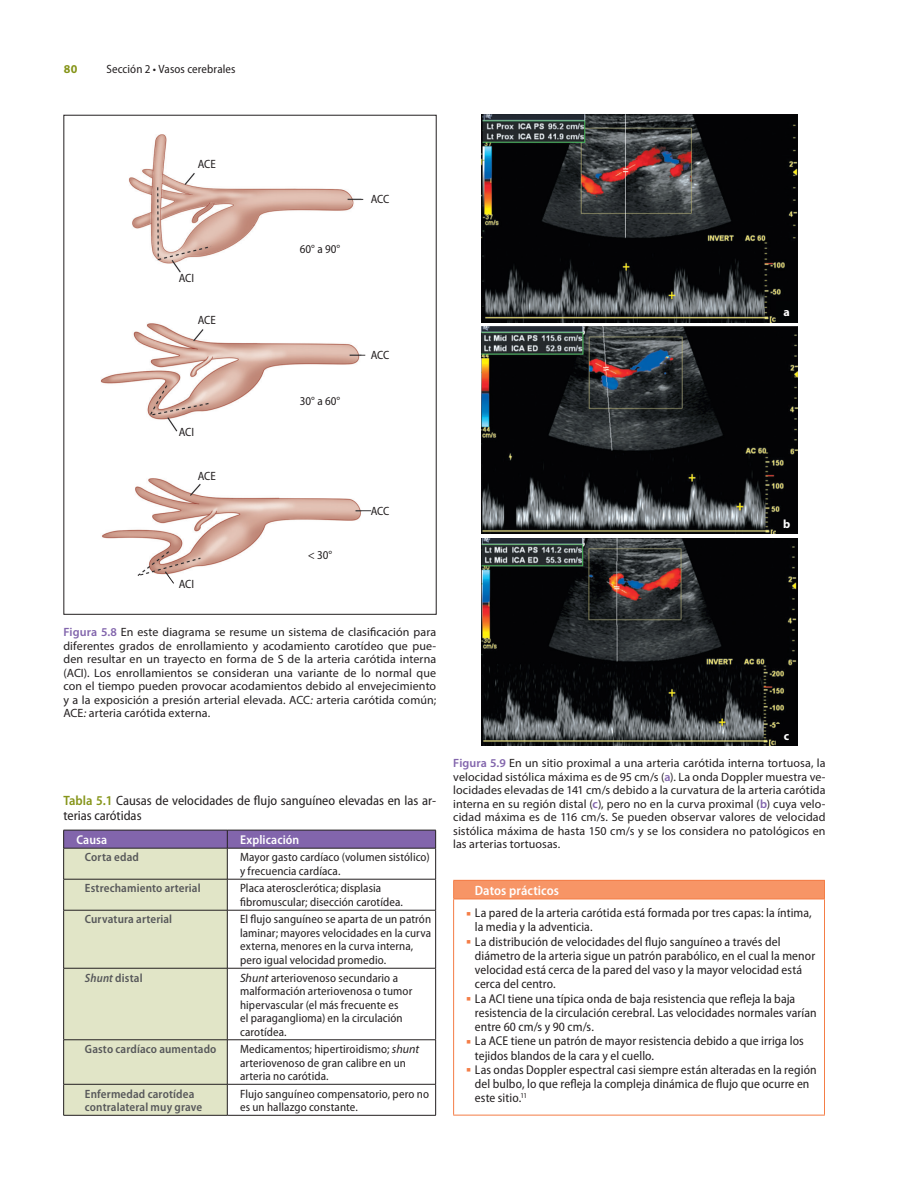
<style>
.page{position:relative;width:915px;height:1191px;background:#fff}
.page>*{position:absolute;margin:0;border:0;box-sizing:border-box;transform-origin:0 0}
.tabla_Tit{font:semi-condensed 13.5px/15px "Myriad Pro";color:#231f20}
.cuadro_tit{font:600 semi-condensed 13.5px "Myriad Pro";letter-spacing:.005em;color:#fff}
.t1{font:semi-condensed 12.75px/14.2px "Myriad Pro";letter-spacing:.005em;color:#231f20}
.tabla_cabezal_1{font:600 semi-condensed 12.75px "Myriad Pro";letter-spacing:.01em;color:#fff}
.fig_epigrafe{font:12px/13.5px "Myriad Pro";letter-spacing:.005em;color:#231f20;text-align:justify}
.tabla_texto{font:semi-condensed 12px/13.5px "Myriad Pro";letter-spacing:.01em;color:#231f20}
.tabla_cabezal_2{font:600 semi-condensed 12px/13.5px "Myriad Pro";letter-spacing:.01em;color:#57585a}
.fig_texto{font:semi-condensed 12px "Myriad Pro";letter-spacing:-.015em;color:#231f20}
.fig_letra_blanca{font:700 12px "Myriad Pro";color:#fff}
.t2{font:700 12px "Myriad Pro";color:#86951a}
.s1{font-weight:600;color:#8265ac}
.s2{font-style:italic}
.s3{font-weight:600;color:#86951a}
.s4{font-style:italic;font-stretch:normal}
.s5{color:#f47d46}
</style>
<div class="page">
<img style="left:100px;top:135px;width:272px;height:449px">
<svg style="left:63px;top:830px;width:373px;height:285px"></svg>
<hr style="left:63px;top:848px;width:164px;height:1px;background:#231f20">
<hr style="left:63px;top:848px;width:1px;height:31px;background:#231f20">
<hr style="left:227px;top:848px;width:208px;height:1px;background:#231f20">
<hr style="left:227px;top:848px;width:1px;height:31px;background:#231f20">
<hr style="left:435px;top:848px;width:1px;height:31px;background:#231f20">
<hr style="left:63px;top:879px;width:1px;height:31px;background:#231f20">
<hr style="left:227px;top:879px;width:1px;height:31px;background:#231f20">
<hr style="left:435px;top:879px;width:1px;height:31px;background:#231f20">
<hr style="left:63px;top:910px;width:1px;height:58px;background:#231f20">
<hr style="left:227px;top:910px;width:1px;height:58px;background:#231f20">
<hr style="left:435px;top:910px;width:1px;height:58px;background:#231f20">
<hr style="left:63px;top:968px;width:1px;height:71px;background:#231f20">
<hr style="left:227px;top:968px;width:1px;height:71px;background:#231f20">
<hr style="left:435px;top:968px;width:1px;height:71px;background:#231f20">
<hr style="left:63px;top:1040px;width:1px;height:44px;background:#231f20">
<hr style="left:227px;top:1040px;width:1px;height:44px;background:#231f20">
<hr style="left:435px;top:1040px;width:1px;height:44px;background:#231f20">
<hr style="left:63px;top:1084px;width:1px;height:31px;background:#231f20">
<hr style="left:227px;top:1084px;width:1px;height:31px;background:#231f20">
<hr style="left:435px;top:1084px;width:1px;height:31px;background:#231f20">
<hr style="left:63px;top:1115px;width:164px;height:1px;background:#231f20">
<hr style="left:227px;top:1115px;width:208px;height:1px;background:#231f20">
<div style="left:453px;top:880px;width:371px;height:19px;background:#f79566"></div>
<hr style="left:453px;top:880px;width:371px;height:1px;background:#f47d46">
<svg style="left:453px;top:880px;width:1px;height:18px"></svg>
<hr style="left:453px;top:898px;width:371px;height:1px;background:#f47d46">
<hr style="left:453px;top:899px;width:1px;height:215px;background:#f47d46">
<hr style="left:823px;top:899px;width:1px;height:215px;background:#f47d46">
<hr style="left:453px;top:1114px;width:371px;height:1px;background:#f47d46">
<img style="left:481px;top:115px;width:316px;height:207px">
<img style="left:481px;top:326px;width:316px;height:208px">
<img style="left:481px;top:538px;width:316px;height:207px">
<div style="left:775px;top:301px;width:22px;height:21px;background:#020405"></div>
<div style="left:775px;top:513px;width:22px;height:21px;background:#030305"></div>
<div style="left:775px;top:724px;width:22px;height:21px;background:#030305"></div>
<p class="t2" style="left:64px;top:61px;width:15px">80</p>
<p class="tabla_texto" style="left:106px;top:62px;width:131px">Sección 2 • Vasos cerebrales</p>
<p class="fig_texto" style="left:198px;top:158px;width:20px">ACE</p>
<p class="fig_texto" style="left:179px;top:272px;width:17px">ACI</p>
<p class="fig_texto" style="left:198px;top:314px;width:20px">ACE</p>
<p class="fig_texto" style="left:179px;top:425px;width:17px">ACI</p>
<p class="fig_texto" style="left:198px;top:469px;width:20px">ACE</p>
<p class="fig_texto" style="left:179px;top:577px;width:17px">ACI</p>
<p class="fig_texto" style="left:300px;top:242px;width:42px">60° a 90°</p>
<p class="fig_texto" style="left:370px;top:193px;width:20px">ACC</p>
<p class="fig_texto" style="left:300px;top:394px;width:42px">30° a 60°</p>
<p class="fig_texto" style="left:370px;top:348px;width:20px">ACC</p>
<p class="fig_texto" style="left:307px;top:548px;width:26px">&lt; 30°</p>
<p class="fig_texto" style="left:370px;top:504px;width:20px">ACC</p>
<p class="fig_epigrafe" style="left:63px;top:625px;width:374px"><span class="s1">Figura 5.8</span> En este diagrama se resume un sistema de clasificación para diferentes grados de enrollamiento y acodamiento carotídeo que pue&shy;den resultar en un trayecto en forma de S de la arteria carótida interna (ACI). Los enrollamientos se consideran una variante de lo normal que con el tiempo pueden provocar acodamientos debido al envejecimiento y a la exposición a presión arterial elevada. ACC<span class="s2">:</span> arteria carótida común; ACE<span class="s2">:</span> arteria carótida externa.</p>
<p class="tabla_Tit" style="left:63px;top:793px;width:374px"><span class="s3">Tabla 5.1</span> Causas de velocidades de flujo sanguíneo elevadas en las ar&shy;terias carótidas</p>
<p class="tabla_cabezal_1" style="left:76px;top:832px;width:32px">Causa</p>
<p class="tabla_cabezal_1" style="left:240px;top:832px;width:61px">Explicación</p>
<p class="tabla_cabezal_2" style="left:85px;top:851px;width:55px">Corta edad</p>
<p class="tabla_texto" style="left:240px;top:851px;width:191px">Mayor gasto cardíaco (volumen sistólico) y frecuencia cardíaca.</p>
<p class="tabla_cabezal_2" style="left:85px;top:882px;width:117px">Estrechamiento arterial</p>
<p class="tabla_texto" style="left:240px;top:882px;width:164px">Placa aterosclerótica; displasia fibromuscular; disección carotídea.</p>
<p class="tabla_cabezal_2" style="left:85px;top:913px;width:89px">Curvatura arterial</p>
<p class="tabla_texto" style="left:240px;top:913px;width:192px">El flujo sanguíneo se aparta de un patrón laminar; mayores velocidades en la curva externa, menores en la curva interna, pero igual velocidad promedio.</p>
<p class="tabla_cabezal_2" style="left:85px;top:971px;width:59px"><span class="s2">Shunt</span> distal</p>
<p class="tabla_texto" style="left:240px;top:971px;width:174px"><span class="s4">Shunt</span> arteriovenoso secundario a malformación arteriovenosa o tumor hipervascular (el más frecuente es<br>el paraganglioma) en la circulación carotídea.</p>
<p class="tabla_cabezal_2" style="left:85px;top:1042px;width:133px">Gasto cardíaco aumentado</p>
<p class="tabla_texto" style="left:240px;top:1042px;width:181px">Medicamentos; hipertiroidismo; <span class="s4">shunt </span>arteriovenoso de gran calibre en un arteria no carótida.</p>
<p class="tabla_cabezal_2" style="left:85px;top:1087px;width:119px">Enfermedad carotídea contralateral muy grave</p>
<p class="tabla_texto" style="left:240px;top:1087px;width:190px">Flujo sanguíneo compensatorio, pero no es un hallazgo constante.</p>
<p class="fig_letra_blanca" style="left:783px;top:304px;width:8px">a</p>
<p class="fig_letra_blanca" style="left:782px;top:516px;width:9px">b</p>
<p class="fig_letra_blanca" style="left:783px;top:727px;width:7px">c</p>
<p class="fig_epigrafe" style="left:453px;top:756px;width:374px"><span class="s1">Figura 5.9</span> En un sitio proximal a una arteria carótida interna tortuosa, la velocidad sistólica máxima es de 95 cm/s (<span class="s1">a</span>). La onda Doppler muestra ve&shy;locidades elevadas de 141 cm/s debido a la curvatura de la arteria carótida interna en su región distal (<span class="s1">c</span>), pero no en la curva proximal (<span class="s1">b</span>) cuya velo&shy;cidad máxima es de 116 cm/s. Se pueden observar valores de velocidad sistólica máxima de hasta 150 cm/s y se los considera no patológicos en las arterias tortuosas.</p>
<p class="cuadro_tit" style="left:474px;top:882px;width:86px">Datos prácticos</p>
<p class="t1" style="left:474px;top:906px;width:338px;text-indent:-9px"><span class="s5">■</span> La pared de la arteria carótida está formada por tres capas: la íntima, la media y la adventicia.</p>
<p class="t1" style="left:474px;top:934px;width:342px;text-indent:-9px"><span class="s5">■</span> La distribución de velocidades del flujo sanguíneo a través del diámetro de la arteria sigue un patrón parabólico, en el cual la menor velocidad está cerca de la pared del vaso y la mayor velocidad está cerca del centro.</p>
<p class="t1" style="left:474px;top:991px;width:343px;text-indent:-9px"><span class="s5">■</span> La ACI tiene una típica onda de baja resistencia que refleja la baja resistencia de la circulación cerebral. Las velocidades normales varían entre 60 cm/s y 90 cm/s.</p>
<p class="t1" style="left:474px;top:1034px;width:330px;text-indent:-9px"><span class="s5">■</span> La ACE tiene un patrón de mayor resistencia debido a que irriga los tejidos blandos de la cara y el cuello.</p>
<p class="t1" style="left:474px;top:1062px;width:343px;text-indent:-9px"><span class="s5">■</span> Las ondas Doppler espectral casi siempre están alteradas en la región del bulbo, lo que refleja la compleja dinámica de flujo que ocurre en este sitio.<sup>11</sup></p>
</div>
